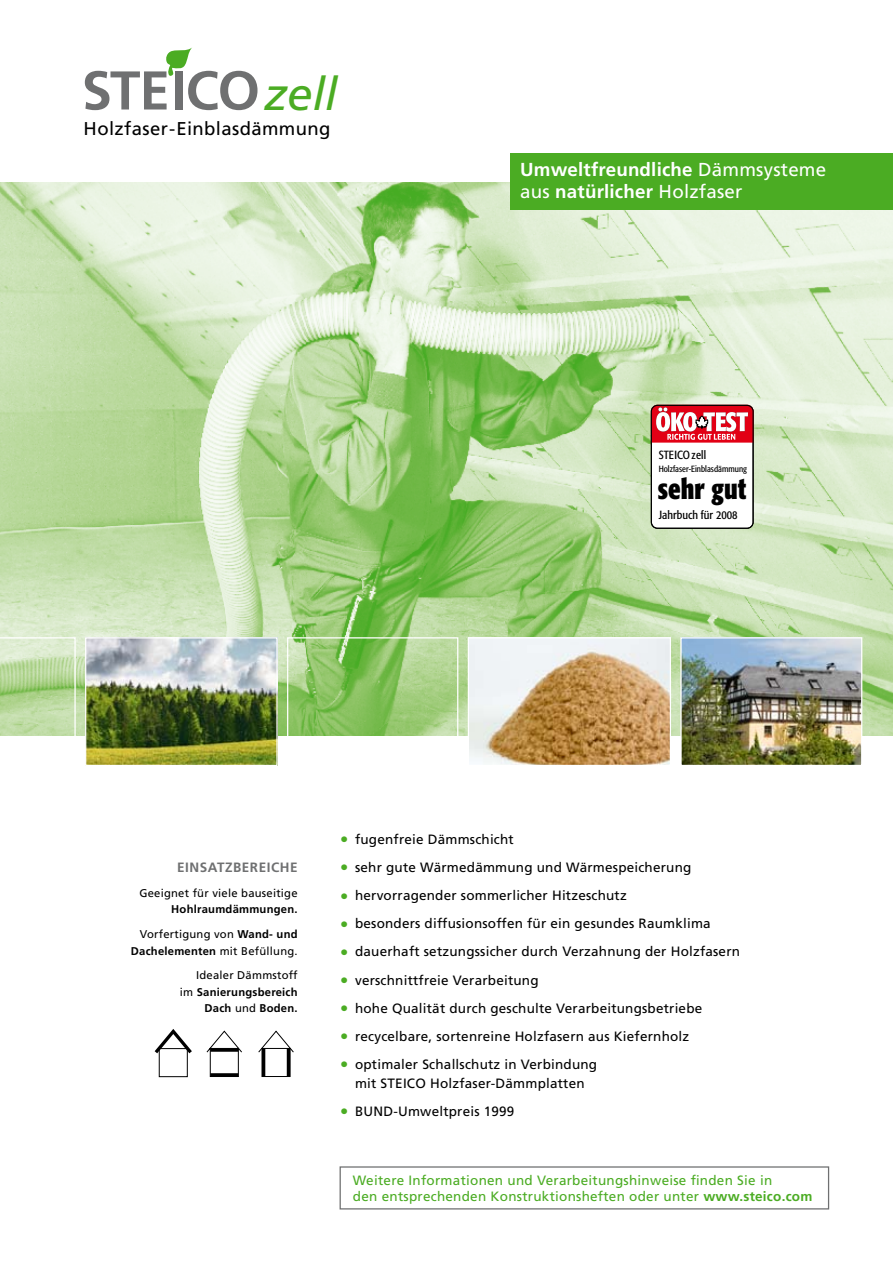
<style>
.page{position:relative;width:893px;height:1263px;background:#fff}
.page>*{position:absolute;margin:0;border:0;box-sizing:border-box;transform-origin:0 0}
.t1{font:italic 46.2px "Frutiger";color:#4bac23}
.t2{font:700 28.5px "Formata Condensed BQ";color:#000;scale:.92 1}
.t3{font:700 18.75px/22.5px "Frutiger";letter-spacing:.01em;color:#fff}
.t4{font:18.6px "Frutiger";letter-spacing:.02em;color:#000}
.t5{font:13.5px/18.8px "Frutiger";letter-spacing:.015em;color:#000;text-align:center}
.t6{font:13.5px/16.2px "Frutiger";letter-spacing:.02em;color:#4bac23}
.t7{font:700 13.5px "Frutiger";letter-spacing:.04em;color:#6f7071}
.t8{font:11.7px "Formata Condensed BQ";color:#000}
.t9{font:11.25px/16.5px "Frutiger";letter-spacing:.02em;color:#000;text-align:right}
.t10{font:700 11.25px/16.5px "Frutiger";letter-spacing:.02em;color:#000;text-align:right}
.t11{font:8.85px "Formata Condensed BQ";color:#000}
.s1{font-weight:400}
.s2{font-weight:700}
.s3{font-size:16.5px;color:#4bac23}
</style>
<div class="page">
<img style="left:0;top:183px;width:893px;height:553px">
<div style="left:510px;top:153px;width:383px;height:57px;background:#4bac23"></div>
<svg style="left:85px;top:47px;width:172px;height:63px"></svg>
<div style="left:651px;top:405px;width:102px;height:123px;background:#fff;border-radius:6px"></div>
<div style="left:651px;top:405px;width:103px;height:124px;border:1px solid #000;border-radius:6px"></div>
<svg style="left:651px;top:405px;width:103px;height:38px"></svg>
<img style="left:87px;top:639px;width:189px;height:125px">
<div style="left:85px;top:637px;width:193px;height:129px;border:1px solid #fff"></div>
<div style="left:287px;top:637px;width:171px;height:129px;border:1px solid #fff"></div>
<svg style="left:0;top:637px;width:76px;height:99px;background:#c0dca8"></svg>
<img style="left:470px;top:639px;width:199px;height:125px">
<div style="left:468px;top:637px;width:203px;height:129px;border:1px solid #fff"></div>
<img style="left:682px;top:639px;width:178px;height:125px">
<div style="left:680px;top:637px;width:182px;height:129px;border:1px solid #fff"></div>
<div style="left:340px;top:1166px;width:489px;height:43px;border:1px solid #6f7071"></div>
<div style="left:262px;top:1048px;width:28px;height:29px;border:1px solid #000"></div>
<svg style="left:258px;top:1030px;width:36px;height:23px"></svg>
<hr style="left:262px;top:1048px;width:3px;height:28px;background:#000">
<hr style="left:287px;top:1048px;width:3px;height:28px;background:#000">
<div style="left:159px;top:1048px;width:29px;height:29px;border:1px solid #000"></div>
<svg style="left:154px;top:1029px;width:38px;height:28px"></svg>
<svg style="left:206px;top:1030px;width:36px;height:47px"></svg>
<svg style="left:210px;top:1048px;width:28px;height:4px"></svg>
<hr style="left:210px;top:1073px;width:28px;height:3px;background:#000">
<h1 class="t1" style="left:265px;top:67px;width:75px">zell</h1>
<h3 class="t4" style="left:84px;top:118px;width:248px">Holzfaser-Einblasdämmung</h3>
<h3 class="t3" style="left:520px;top:158px;width:308px">Umweltfreundliche <span class="s1">Dämmsysteme aus</span> natürlicher <span class="s1">Holzfaser</span></h3>
<p class="t8" style="left:659px;top:448px;width:49px">STEICOzell</p>
<p class="t11" style="left:659px;top:463px;width:90px">Holzfaser-Einblasdämmung</p>
<p class="t8" style="left:659px;top:508px;width:80px">Jahrbuch für 2008</p>
<h2 class="t2" style="left:658px;top:471px;width:98px">sehr gut</h2>
<p class="t7" style="left:177px;top:859px;width:120px">Einsatzbereiche</p>
<p class="t9" style="left:139px;top:885px;width:160px">Geeignet für viele bauseitige</p>
<p class="t10" style="left:171px;top:901px;width:128px">Hohlraumdämmungen.</p>
<p class="t9" style="left:131px;top:926px;width:168px">Vorfertigung von <span class="s2">Wand- und<br>Dachelementen</span> mit Befüllung.</p>
<p class="t10" style="left:180px;top:967px;width:119px"><span class="s1">Idealer Dämmstoff<br>im</span> Sanierungsbereich<br>Dach <span class="s1">und</span> Boden.</p>
<p class="t5" style="left:340px;top:830px;width:175px"><span class="s3">•</span> fugenfreie Dämmschicht</p>
<p class="t5" style="left:340px;top:858px;width:353px"><span class="s3">•</span> sehr gute Wärmedämmung und Wärmespeicherung</p>
<p class="t5" style="left:340px;top:886px;width:288px"><span class="s3">•</span> hervorragender sommerlicher Hitzeschutz</p>
<p class="t5" style="left:340px;top:914px;width:372px"><span class="s3">•</span> besonders diffusionsoffen für ein gesundes Raumklima</p>
<p class="t5" style="left:340px;top:942px;width:401px"><span class="s3">•</span> dauerhaft setzungssicher durch Verzahnung der Holzfasern</p>
<p class="t5" style="left:340px;top:970px;width:200px"><span class="s3">•</span> verschnittfreie Verarbeitung</p>
<p class="t5" style="left:340px;top:999px;width:364px"><span class="s3">•</span> hohe Qualität durch geschulte Verarbeitungsbetriebe</p>
<p class="t5" style="left:340px;top:1027px;width:351px"><span class="s3">•</span> recycelbare, sortenreine Holzfasern aus Kiefernholz</p>
<p class="t5" style="left:340px;top:1055px;width:259px"><span class="s3">•</span> optimaler Schallschutz in Verbindung mit STEICO Holzfaser-Dämmplatten</p>
<p class="t5" style="left:340px;top:1102px;width:176px"><span class="s3">•</span> BUND-Umweltpreis 1999</p>
<p class="t6" style="left:353px;top:1172px;width:461px">Weitere Informationen und Verarbeitungshinweise finden Sie in<br>den entsprechenden Konstruktionsheften oder unter <span class="s2">www.steico.com</span></p>
</div>
